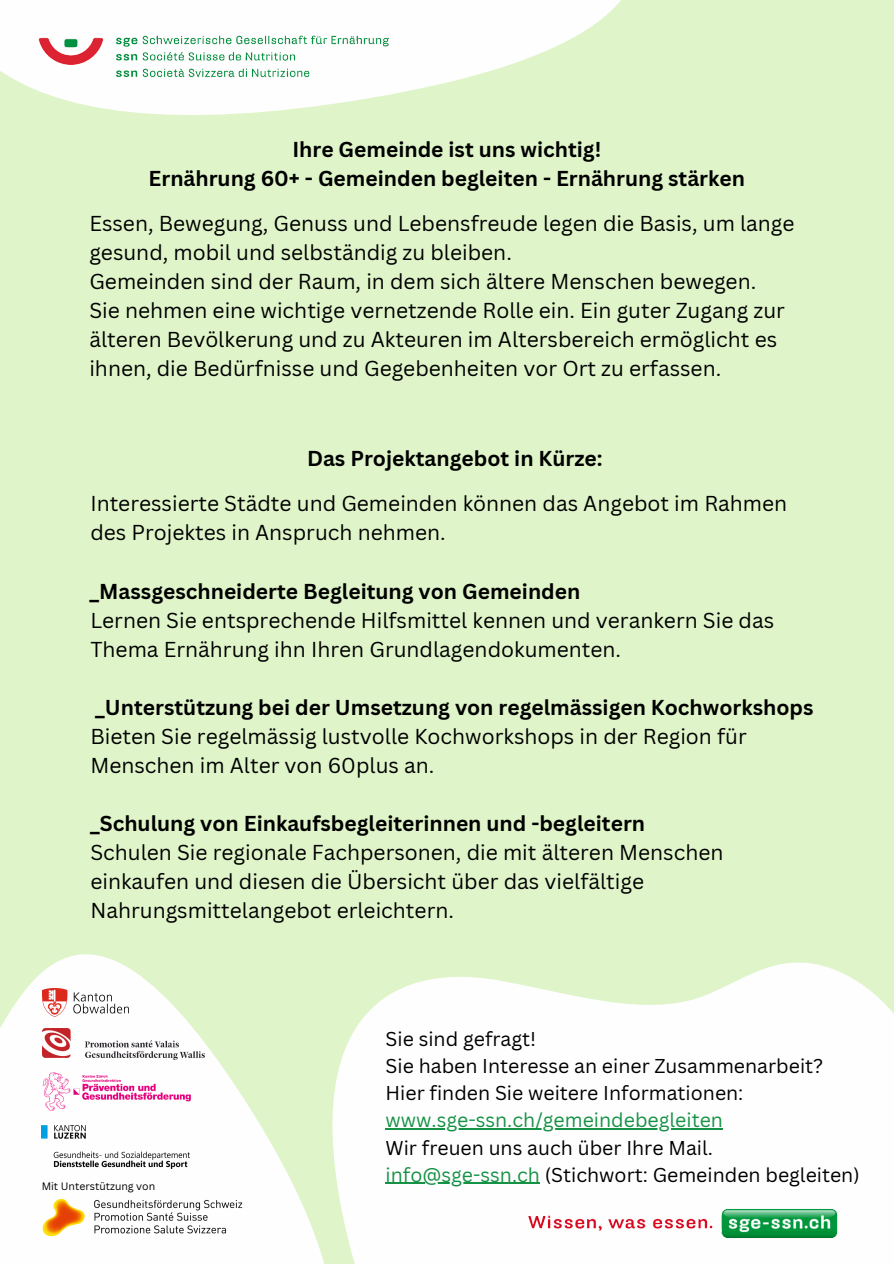
<style>
.page{position:relative;width:894px;height:1264px;background:#fff}
.page>*{position:absolute;margin:0;border:0;box-sizing:border-box;transform-origin:0 0}
.t1{font:21px/29px "Canva Sans";color:#000}
.t2{font:700 21px/29px "Canva Sans";color:#000;text-align:center}
.t3{font:19.5px/27px "Canva Sans";color:#000}
.t4{font:19.5px/27px "Canva Sans";color:#159245}
.t5{font:10.5px "Canva Sans";color:#000}
.s1{font-weight:700}
.s2{color:#000}
.s3{color:#159245}
</style>
<div class="page">
<div style="left:0;top:0;width:893px;height:1263px;background:#dff5c9"></div>
<svg style="left:0;top:954px;width:104px;height:309px;background:#fafcf7"></svg>
<svg style="left:104px;top:957px;width:789px;height:306px;fill:#fffefe"></svg>
<svg style="left:426px;top:0;width:195px;height:87px;fill:#fffefe"></svg>
<img style="left:0;top:0;width:426px;height:115px">
<img style="left:474px;top:1151px;width:419px;height:112px">
<hr style="left:385px;top:1128px;width:337px;height:1px;background:#159245">
<hr style="left:385px;top:1182px;width:155px;height:1px;background:#159245">
<img style="left:42px;top:1125px;width:147px;height:43px">
<img style="left:43px;top:988px;width:85px;height:28px">
<img style="left:31px;top:1063px;width:174px;height:58px">
<img style="left:43px;top:1028px;width:162px;height:31px">
<img style="left:42px;top:1198px;width:200px;height:39px">
<h2 class="t2" style="left:148px;top:135px;width:597px">Ihre Gemeinde ist uns wichtig!<br>Ernährung 60+ - Gemeinden begleiten - Ernährung stärken</h2>
<h2 class="t1" style="left:89px;top:209px;width:706px">Essen, Bewegung, Genuss und Lebensfreude legen die Basis, um lange gesund, mobil und selbständig zu bleiben.<br>Gemeinden sind der Raum, in dem sich ältere Menschen bewegen.<br>Sie nehmen eine wichtige vernetzende Rolle ein. Ein guter Zugang zur älteren Bevölkerung und zu Akteuren im Altersbereich ermöglicht es ihnen, die Bedürfnisse und Gegebenheiten vor Ort zu erfassen.</h2>
<h1 class="t2" style="left:307px;top:444px;width:297px">Das Projektangebot in Kürze:</h1>
<h2 class="t1" style="left:90px;top:489px;width:698px">Interessierte Städte und Gemeinden können das Angebot im Rahmen des Projektes in Anspruch nehmen.</h2>
<h1 class="t1" style="left:90px;top:576px;width:686px"><span class="s1">_Massgeschneiderte Begleitung von Gemeinden<br></span>Lernen Sie entsprechende Hilfsmittel kennen und verankern Sie das<br>Thema Ernährung ihn Ihren Grundlagendokumenten.</h1>
<p class="t1" style="left:90px;top:692px;width:724px"><span class="s1">_Unterstützung bei der Umsetzung von regelmässigen Kochworkshops<br></span>Bieten Sie regelmässig lustvolle Kochworkshops in der Region für<br>Menschen im Alter von 60plus an.</p>
<h2 class="t1" style="left:90px;top:808px;width:634px"><span class="s1">_Schulung von Einkaufsbegleiterinnen und -begleitern </span>Schulen Sie regionale Fachpersonen, die mit älteren Menschen einkaufen und diesen die Übersicht über das vielfältige Nahrungsmittelangebot erleichtern.</h2>
<p class="t5" style="left:42px;top:1178px;width:115px">Mit Unterstützung von</p>
<p class="t3" style="left:385px;top:1025px;width:439px">Sie sind gefragt!<br>Sie haben Interesse an einer Zusammenarbeit?<br>Hier finden Sie weitere Informationen:</p>
<h2 class="t4" style="left:385px;top:1106px;width:339px">www.sge-ssn.ch/gemeindebegleiten<br><span class="s2">Wir freuen uns auch über Ihre Mail.</span></h2>
<p class="t3" style="left:385px;top:1160px;width:475px"><span class="s3">info@sge-ssn.ch</span> (Stichwort: Gemeinden begleiten)</p>
</div>
